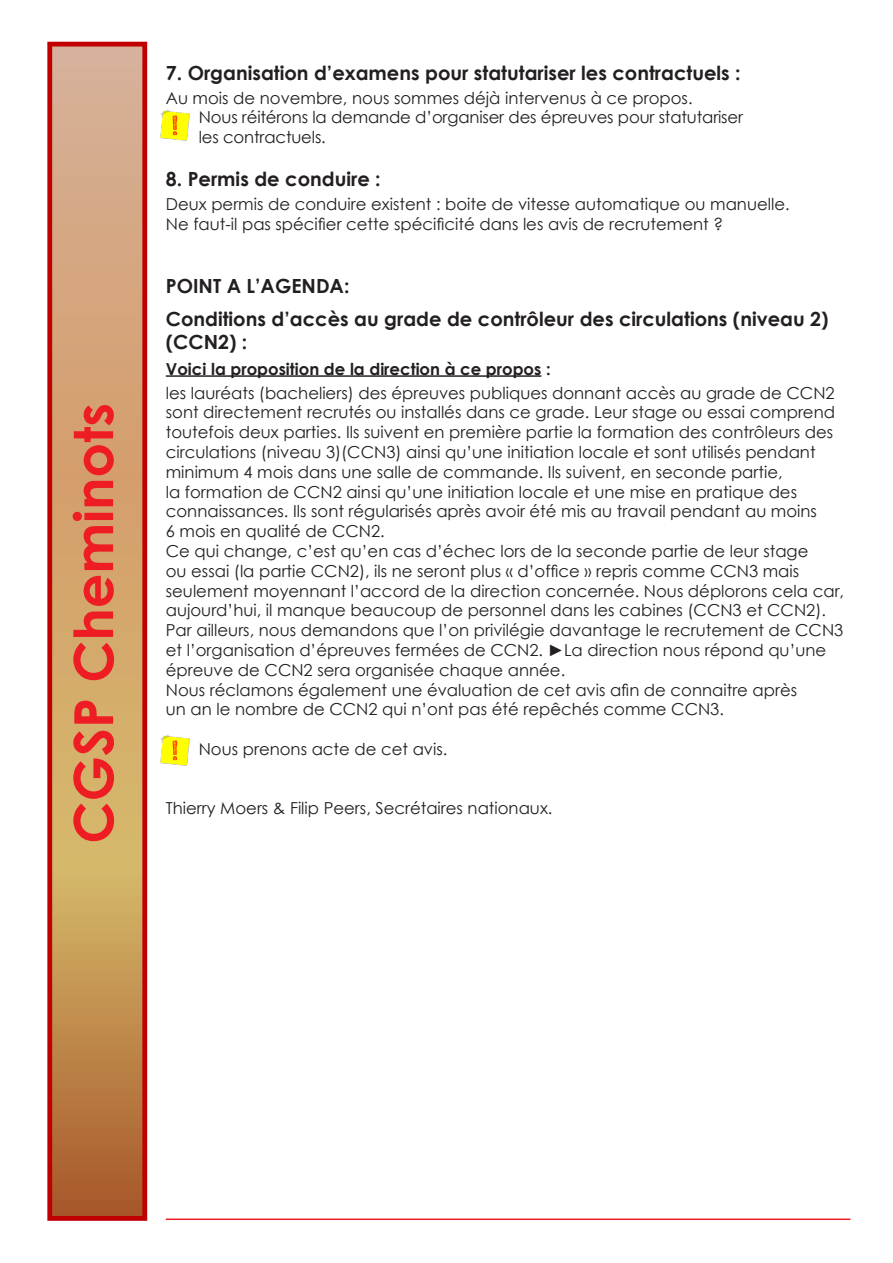
<style>
.page{position:relative;width:893px;height:1263px;background:#fff}
.page>*{position:absolute;margin:0;border:0;box-sizing:border-box;transform-origin:0 0}
.t1{font:700 54px "Century Gothic";color:#ee1d23}
.Titre_para{font:700 19.5px/23.4px "Century Gothic";color:#231f20}
.Titre_para-2{font:16.5px/19.8px "Century Gothic";color:#231f20}
.Titre_para-3{font:700 16.5px "Century Gothic";color:#231f20}
</style>
<div class="page">
<svg style="left:53px;top:48px;width:88px;height:1167px;background:#cd9f69"></svg>
<div style="left:47px;top:42px;width:100px;height:1179px;border:5px solid #c00000"></div>
<hr style="left:166px;top:1218px;width:684px;height:2px;background:#ee1d23">
<hr style="left:166px;top:375px;width:375px;height:2px;background:#231f20">
<img style="left:160px;top:734px;width:30px;height:32px">
<img style="left:160px;top:109px;width:30px;height:32px">
<h1 class="t1" style="left:52px;top:844px;width:442px;rotate:-90deg">CGSP Cheminots</h1>
<p class="Titre_para" style="left:166px;top:60px;width:576px">7. Organisation d’examens pour statutariser les contractuels :</p>
<p class="Titre_para-2" style="left:199px;top:88px;width:546px;text-indent:-33px">Au mois de novembre, nous sommes déjà intervenus à ce propos.<br>Nous réitérons la demande d’organiser des épreuves pour statutariser les contractuels.</p>
<p class="Titre_para" style="left:166px;top:167px;width:216px">8. Permis de conduire :</p>
<p class="Titre_para-2" style="left:166px;top:194px;width:625px">Deux permis de conduire existent : boite de vitesse automatique ou manuelle.<br>Ne faut-il pas spécifier cette spécificité dans les avis de recrutement ?</p>
<p class="Titre_para" style="left:166px;top:274px;width:185px">POINT A L’AGENDA:</p>
<p class="Titre_para" style="left:166px;top:306px;width:664px">Conditions d’accès au grade de contrôleur des circulations (niveau 2) (CCN2) :</p>
<p class="Titre_para-3" style="left:166px;top:356px;width:386px">Voici la proposition de la direction à ce propos :</p>
<p class="Titre_para-2" style="left:166px;top:382px;width:671px">les lauréats (bacheliers) des épreuves publiques donnant accès au grade de CCN2 sont directement recrutés ou installés dans ce grade. Leur stage ou essai comprend toutefois deux parties. Ils suivent en première partie la formation des contrôleurs des circulations (niveau 3)(CCN3) ainsi qu’une initiation locale et sont utilisés pendant minimum 4 mois dans une salle de commande. Ils suivent, en seconde partie,<br>la formation de CCN2 ainsi qu’une initiation locale et une mise en pratique des connaissances. Ils sont régularisés après avoir été mis au travail pendant au moins<br>6 mois en qualité de CCN2.</p>
<p class="Titre_para-2" style="left:166px;top:541px;width:680px">Ce qui change, c’est qu’en cas d’échec lors de la seconde partie de leur stage<br>ou essai (la partie CCN2), ils ne seront plus « d’office » repris comme CCN3 mais seulement moyennant l’accord de la direction concernée. Nous déplorons cela car, aujourd’hui, il manque beaucoup de personnel dans les cabines (CCN3 et CCN2).<br>Par ailleurs, nous demandons que l’on privilégie davantage le recrutement de CCN3 et l’organisation d’épreuves fermées de CCN2. ►La direction nous répond qu’une épreuve de CCN2 sera organisée chaque année.<br>Nous réclamons également une évaluation de cet avis afin de connaitre après<br>un an le nombre de CCN2 qui n’ont pas été repêchés comme CCN3.</p>
<p class="Titre_para-2" style="left:199px;top:739px;width:250px">Nous prenons acte de cet avis.</p>
<p class="Titre_para-2" style="left:166px;top:798px;width:388px">Thierry Moers &amp; Filip Peers, Secrétaires nationaux.</p>
</div>
